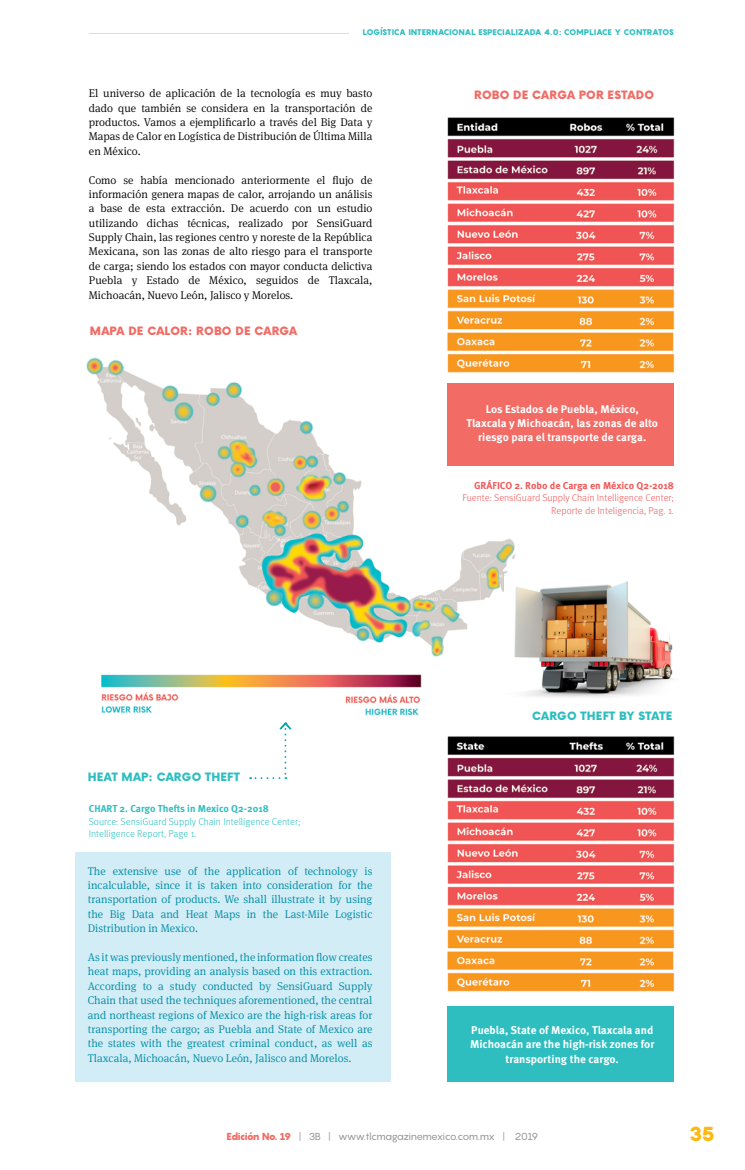
<style>
.page{position:relative;width:745px;height:1170px;background:#fff}
.page>*{position:absolute;margin:0;border:0;box-sizing:border-box;transform-origin:0 0}
.t1{font:900 20px "Pangram";color:#fdb913}
.t2{font:300 11.25px/14.4px "Meta Serif Pro";color:#000;text-align:justify}
.t3{font:300 11.25px/14.4px "Meta Serif Pro";color:#008ba4;text-align:justify}
.t4{font:700 11.25px/14.4px "Meta Pro";color:#fff;text-align:center}
.t5{font:900 11.25px "Now";letter-spacing:.02em;color:#f26b65}
.t6{font:900 11.25px "Now";letter-spacing:.02em;color:#2ebec0}
.t7{font:300 10px/12.5px "Meta Pro";color:#f15859;text-align:right}
.t8{font:300 10px/12.5px "Meta Pro";color:#2ebec0}
.t9{font:10px "Pangram";letter-spacing:-.06em;color:#939598}
.t10{font:700 10px "Meta Pro";color:#f15859}
.t11{font:700 10px "Meta Pro";color:#2ebec0}
.t12{font:900 8.12px "Pangram";letter-spacing:-.04em;color:#2ebec0}
.s1{font-weight:900;color:#f26b65}
</style>
<div class="page">
<hr style="left:89px;top:33px;width:259px;height:1px;background:#c6e8ea">
<img style="left:101px;top:674px;width:321px;height:42px">
<img style="left:86px;top:357px;width:477px;height:300px">
<div style="left:75px;top:852px;width:315px;height:229px;background:#d2edf6"></div>
<div style="left:447px;top:1005px;width:226px;height:76px;background:#2ebec0"></div>
<img style="left:435px;top:117px;width:240px;height:269px">
<img style="left:447px;top:736px;width:228px;height:256px">
<div style="left:447px;top:383px;width:226px;height:82px;background:#f26b65"></div>
<svg style="left:250px;top:722px;width:42px;height:57px"></svg>
<img style="left:504px;top:576px;width:170px;height:121px">
<p class="t12" style="left:362px;top:27px;width:313px">LOGÍSTICA INTERNACIONAL ESPECIALIZADA 4.0: COMPLIACE Y CONTRATOS</p>
<p class="t2" style="left:89px;top:86px;width:285px">El universo de aplicación de la tecnología es muy basto dado que también se considera en la transportación de productos. Vamos a ejemplificarlo a través del Big Data y Mapas de Calor en Logística de Distribución de Última Milla en México.</p>
<p class="t2" style="left:89px;top:172px;width:285px">Como se había mencionado anteriormente el flujo de información genera mapas de calor, arrojando un análisis a base de esta extracción. De acuerdo con un estudio utilizando dichas técnicas, realizado por SensiGuard Supply Chain, las regiones centro y noreste de la República Mexicana, son las zonas de alto riesgo para el transporte de carga; siendo los estados con mayor conducta delictiva Puebla y Estado de México, seguidos de Tlaxcala, Michoacán, Nuevo León, Jalisco y Morelos.</p>
<p class="t5" style="left:90px;top:322px;width:209px">MAPA DE CALOR: ROBO DE CARGA</p>
<p class="t6" style="left:88px;top:768px;width:153px">HEAT MAP: CARGO THEFT</p>
<p class="t11" style="left:89px;top:801px;width:182px">CHART 2. Cargo Thefts in Mexico Q2-2018</p>
<p class="t8" style="left:89px;top:814px;width:213px">Source: SensiGuard Supply Chain Intelligence Center;<br>Intelligence Report, Page 1.</p>
<p class="t3" style="left:88px;top:863px;width:286px">The extensive use of the application of technology is incalculable, since it is taken into consideration for the transportation of products. We shall illustrate it by using the Big Data and Heat Maps in the Last-Mile Logistic Distribution in Mexico.</p>
<p class="t3" style="left:88px;top:949px;width:286px">As it was previously mentioned, the information flow creates heat maps, providing an analysis based on this extraction.<br>According to a study conducted by SensiGuard Supply Chain that used the techniques aforementioned, the central and northeast regions of Mexico are the high-risk areas for transporting the cargo; as Puebla and State of Mexico are the states with the greatest criminal conduct, as well as Tlaxcala, Michoacán, Nuevo León, Jalisco and Morelos.</p>
<p class="t5" style="left:474px;top:87px;width:181px">ROBO DE CARGA POR ESTADO</p>
<p class="t4" style="left:466px;top:400px;width:193px">Los Estados de Puebla, México,<br>Tlaxcala y Michoacán, las zonas de alto riesgo para el transporte de carga.</p>
<p class="t10" style="left:474px;top:477px;width:201px">GRÁFICO 2. Robo de Carga en México Q2-2018</p>
<p class="t7" style="left:462px;top:491px;width:213px">Fuente: SensiGuard Supply Chain Intelligence Center;<br>Reporte de Inteligencia, Pag. 1.</p>
<p class="t6" style="left:531px;top:707px;width:142px">CARGO THEFT BY STATE</p>
<p class="t4" style="left:470px;top:1021px;width:186px">Puebla, State of Mexico, Tlaxcala and<br>Michoacán are the high-risk zones for transporting the cargo.</p>
<p class="t9" style="left:226px;top:1130px;width:313px"><span class="s1">Edición No. 19</span> | 3B | www.tlcmagazinemexico.com.mx | 2019</p>
<h1 class="t1" style="left:688px;top:1120px;width:28px">35</h1>
</div>
